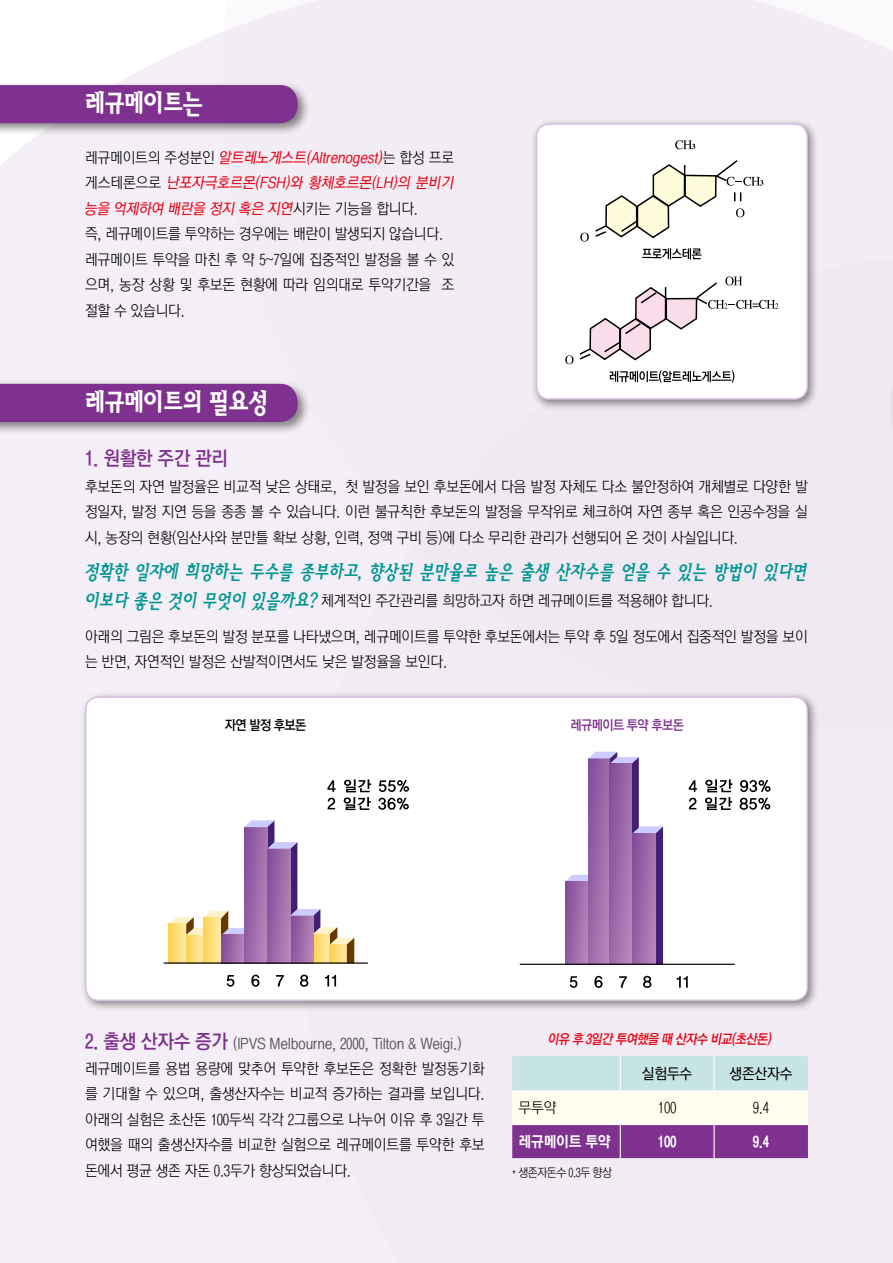
<style>
.page{position:relative;width:893px;height:1263px;background:#fff}
.page>*{position:absolute;margin:0;border:0;box-sizing:border-box;transform-origin:0 0}
.t1{font:27px "YDI Bird B";letter-spacing:-.05em;color:#fff;scale:.85 1}
.t2{font:italic 19.5px "YDI Bird M";color:#009693;scale:.85 1}
.t3{font:19.5px "YGO540";letter-spacing:-.02em;color:#7e318e;scale:.95 1}
.t4{font:15px/25.5px "YGO520";letter-spacing:-.02em;color:#000;scale:.95 1}
.t5{font:italic 15px/25.5px "YGO530";color:#e60012;scale:.95 1}
.t6{font:15px "YGO530";letter-spacing:-.02em;color:#595757;scale:.95 1}
.t7{font:15px "YGO550";letter-spacing:-.02em;color:#fff;scale:.95 1}
.t8{font:15px "YGO530";letter-spacing:-.02em;color:#000;scale:.95 1}
.t9{font:italic 13.5px "YGO540";color:#e60012;scale:.93 1}
.t10{font:13.5px "YGO540";letter-spacing:-.05em;color:#7e318e;scale:.93 1}
.t11{font:13.5px "YGO540";letter-spacing:-.05em;color:#000;scale:.93 1}
.t12{font:12px "YGO520";letter-spacing:-.05em;color:#000;scale:.93 1}
.s1{font-family:"YGO520";font-style:normal;color:#000}
.s2{font-family:"YDI Bird M";font-style:italic;font-size:19.5px;color:#009693}
.s3{font-family:"YGO540";font-size:19.5px;color:#7e318e}
</style>
<div class="page">
<div style="left:0;top:33px;width:299px;height:1230px;background:#f4eff6"></div>
<div style="left:222px;top:0;width:671px;height:691px;background:#f2ecf4"></div>
<div style="left:299px;top:256px;width:594px;height:1007px;background:#f2ebf4"></div>
<svg style="left:512px;top:1056px;width:296px;height:102px;background:#c1b1ca"></svg>
<hr style="left:620px;top:1056px;width:1px;height:34px;background:#fff">
<hr style="left:713px;top:1056px;width:2px;height:34px;background:#fff">
<hr style="left:512px;top:1090px;width:108px;height:1px;background:#fff">
<hr style="left:620px;top:1090px;width:94px;height:1px;background:#fff">
<hr style="left:620px;top:1091px;width:1px;height:33px;background:#fff">
<hr style="left:714px;top:1090px;width:94px;height:1px;background:#fff">
<hr style="left:713px;top:1091px;width:2px;height:33px;background:#fff">
<hr style="left:512px;top:1124px;width:108px;height:1px;background:#fff">
<hr style="left:620px;top:1124px;width:94px;height:1px;background:#fff">
<hr style="left:620px;top:1125px;width:1px;height:33px;background:#fff">
<hr style="left:714px;top:1124px;width:94px;height:1px;background:#fff">
<hr style="left:713px;top:1125px;width:2px;height:33px;background:#fff">
<div style="left:0;top:81px;width:310px;height:55px;background:#000;opacity:.45"></div>
<div style="left:0;top:85px;width:298px;height:38px;background:#7e318e"></div>
<div style="left:531px;top:118px;width:288px;height:293px;background:#000;opacity:.45"></div>
<div style="left:536px;top:124px;width:271px;height:275px;background:#fff;border-radius:13px"></div>
<div style="left:536px;top:123px;width:272px;height:277px;border:2px solid #d5c2de;border-radius:13px"></div>
<svg style="left:642px;top:248px;width:60px;height:11px"></svg>
<svg style="left:675px;top:140px;width:20px;height:9px"></svg>
<svg style="left:580px;top:160px;width:183px;height:82px"></svg>
<svg style="left:610px;top:370px;width:124px;height:13px"></svg>
<svg style="left:565px;top:276px;width:213px;height:88px"></svg>
<div style="left:0;top:380px;width:310px;height:55px;background:#000;opacity:.45"></div>
<div style="left:0;top:384px;width:298px;height:38px;background:#7e318e"></div>
<div style="left:80px;top:691px;width:739px;height:321px;background:#000;opacity:.45"></div>
<div style="left:86px;top:697px;width:721px;height:303px;background:#fff;border-radius:13px"></div>
<div style="left:85px;top:696px;width:723px;height:305px;border:2px solid #d5c2de;border-radius:13px"></div>
<svg style="left:327px;top:780px;width:9px;height:12px"></svg>
<svg style="left:379px;top:780px;width:30px;height:12px"></svg>
<svg style="left:327px;top:798px;width:8px;height:11px"></svg>
<svg style="left:344px;top:779px;width:27px;height:31px"></svg>
<svg style="left:378px;top:798px;width:31px;height:12px"></svg>
<svg style="left:227px;top:975px;width:7px;height:12px"></svg>
<svg style="left:251px;top:975px;width:8px;height:12px"></svg>
<svg style="left:276px;top:975px;width:8px;height:11px"></svg>
<svg style="left:300px;top:975px;width:8px;height:12px"></svg>
<svg style="left:325px;top:975px;width:11px;height:11px"></svg>
<svg style="left:169px;top:820px;width:185px;height:142px"></svg>
<hr style="left:164px;top:962px;width:204px;height:2px;background:#000">
<svg style="left:689px;top:780px;width:8px;height:12px"></svg>
<svg style="left:740px;top:780px;width:30px;height:12px"></svg>
<svg style="left:689px;top:798px;width:7px;height:11px"></svg>
<svg style="left:705px;top:779px;width:27px;height:31px"></svg>
<svg style="left:740px;top:798px;width:30px;height:12px"></svg>
<svg style="left:570px;top:976px;width:7px;height:12px"></svg>
<svg style="left:594px;top:976px;width:8px;height:12px"></svg>
<svg style="left:619px;top:976px;width:8px;height:12px"></svg>
<svg style="left:643px;top:976px;width:8px;height:12px"></svg>
<svg style="left:677px;top:976px;width:11px;height:12px"></svg>
<svg style="left:565px;top:752px;width:98px;height:212px"></svg>
<svg style="left:610px;top:764px;width:21px;height:200px;background:#9d69a9"></svg>
<svg style="left:633px;top:833px;width:23px;height:131px;background:#9d69aa"></svg>
<hr style="left:520px;top:964px;width:215px;height:1px;background:#000">
<hr style="left:889px;top:379px;width:4px;height:54px;background:#ede6ef">
<h1 class="t1" style="left:85px;top:91px;width:141px">레규메이트는</h1>
<p class="t5" style="left:84px;top:145px;width:393px"><span class="s1">레 규 메 이 트 의 주 성 분 인</span> 알트레노게스트(Altrenogest)<span class="s1">는 합 성 프 로 게 스 테 론 으 로</span> 난포자극호르몬(FSH)와 황체호르몬(LH)의 분비기 능을 억제하여 배란을 정지 혹은 지연<span class="s1">시 키 는 기 능 을 합 니 다 .</span></p>
<p class="t4" style="left:85px;top:222px;width:390px">즉, 레규메이트를 투약하는 경우에는 배란이 발생되지 않습니다. 레규메이트 투약을 마친 후 약 5~7일에 집중적인 발정을 볼 수 있 으며, 농장 상황 및 후보돈 현황에 따라 임의대로 투약기간을 조 절할 수 있습니다.</p>
<h1 class="t1" style="left:85px;top:389px;width:217px">레규메이트의 필요성</h1>
<h2 class="t3" style="left:85px;top:449px;width:152px">1. 원활한 주간 관리</h2>
<p class="t4" style="left:85px;top:474px;width:762px;text-align:justify">후보돈의 자연 발정율은 비교적 낮은 상태로, 첫 발정을 보인 후보돈에서 다음 발정 자체도 다소 불안정하여 개체별로 다양한 발 정일자, 발정 지연 등을 종종 볼 수 있습니다. 이런 불규칙한 후보돈의 발정을 무작위로 체크하여 자연 종부 혹은 인공수정을 실 시, 농장의 현황(임산사와 분만틀 확보 상황, 인력, 정액 구비 등)에 다소 무리한 관리가 선행되어 온 것이 사실입니다.</p>
<h2 class="t2" style="left:84px;top:563px;width:856px">정확한 일자에 희망하는 두수를 종부하고, 향상된 분만율로 높은 출생 산자수를 얻을 수 있는 방법이 있다면</h2>
<p class="t4" style="left:84px;top:589px;width:664px"><span class="s2">이보다 좋은 것이 무엇이 있을까요?</span> 체계적인 주간관리를 희망하고자 하면 레규메이트를 적용해야 합니다.</p>
<p class="t4" style="left:85px;top:624px;width:762px">아래의 그림은 후보돈의 발정 분포를 나타냈으며, 레규메이트를 투약한 후보돈에서는 투약 후 5일 정도에서 집중적인 발정을 보이 는 반면, 자연적인 발정은 산발적이면서도 낮은 발정율을 보인다.</p>
<p class="t11" style="left:225px;top:718px;width:89px">자연 발정 후보돈</p>
<p class="t10" style="left:570px;top:718px;width:124px">레규메이트 투약 후보돈</p>
<p class="t6" style="left:85px;top:1036px;width:398px"><span class="s3">2. 출생 산자수 증가</span> (IPVS Melbourne, 2000, Tilton &amp; Weigi.)</p>
<p class="t4" style="left:85px;top:1056px;width:422px;text-align:justify">레규메이트를 용법 용량에 맞추어 투약한 후보돈은 정확한 발정동기화 를 기대할 수 있으며, 출생산자수는 비교적 증가하는 결과를 보입니다. 아래의 실험은 초산돈 100두씩 각각 2그룹으로 나누어 이유 후 3일간 투 여했을 때의 출생산자수를 비교한 실험으로 레규메이트를 투약한 후보 돈에서 평균 생존 자돈 0.3두가 향상되었습니다.</p>
<p class="t9" style="left:548px;top:1032px;width:245px">이유 후 3일간 투여했을 때 산자수 비교(초산돈)</p>
<p class="t8" style="left:642px;top:1066px;width:55px">실험두수</p>
<p class="t8" style="left:729px;top:1066px;width:68px">생존산자수</p>
<p class="t4" style="left:519px;top:1096px;width:41px">무투약</p>
<p class="t4" style="left:658px;top:1096px;width:21px">100</p>
<p class="t4" style="left:753px;top:1096px;width:19px">9.4</p>
<p class="t7" style="left:519px;top:1134px;width:98px">레규메이트 투약</p>
<p class="t7" style="left:658px;top:1134px;width:21px">100</p>
<p class="t7" style="left:753px;top:1134px;width:19px">9.4</p>
<p class="t12" style="left:512px;top:1166px;width:109px">* 생존자돈수 0.3두 향상</p>
</div>
